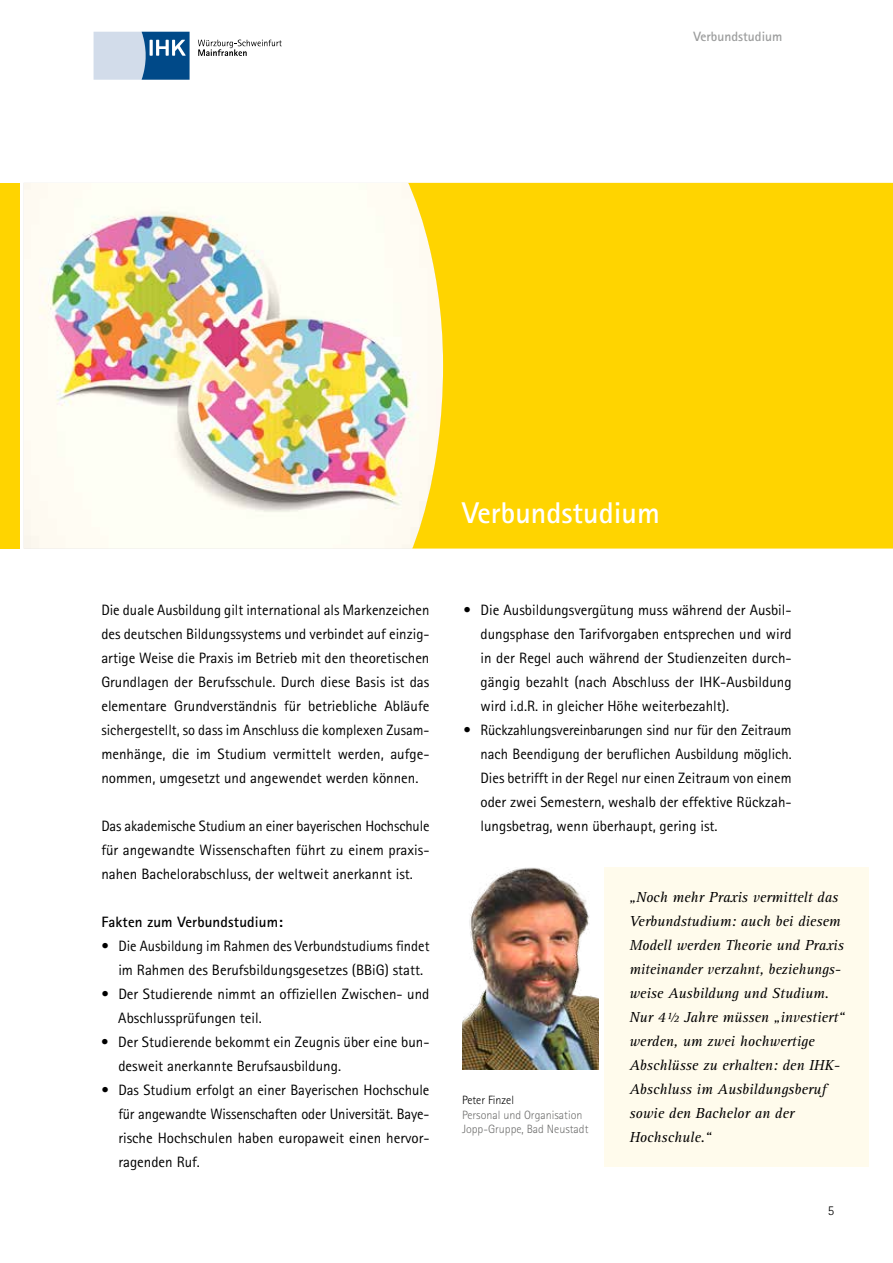
<style>
.page{position:relative;width:893px;height:1263px;background:#fff}
.page>*{position:absolute;margin:0;border:0;box-sizing:border-box;transform-origin:0 0}
.t1{font:700 30px "Rotis Sans Serif Std";color:#fff}
.t2{font:15px/24px "Rotis Sans Serif Std";color:#000;text-align:justify}
.t3{font:italic 15px/24px "Rotis Serif Std";color:#000}
.t4{font:700 15px "Rotis Sans Serif Std";letter-spacing:.01em;color:#000}
.t5{font:700 13.5px "Rotis Sans Serif Std";color:#9c9d9d}
.t6{font:300 13.5px "Rotis Sans Serif Std";color:#000}
.t7{font:300 12px/14.4px "Rotis Sans Serif Std";color:#6f6f6e}
.t8{font:300 12px "Rotis Sans Serif Std";color:#000}
</style>
<div class="page">
<svg style="left:94px;top:32px;width:96px;height:48px;background:#7fa2c3"></svg>
<svg style="left:198px;top:40px;width:84px;height:16px"></svg>
<img style="left:24px;top:183px;width:384px;height:366px">
<div style="left:408px;top:183px;width:485px;height:366px;background:#ffd400"></div>
<div style="left:0;top:183px;width:19px;height:366px;background:#ffd400"></div>
<div style="left:604px;top:867px;width:265px;height:300px;background:#fffbec"></div>
<img style="left:462px;top:867px;width:136px;height:203px">
<p class="t5" style="left:693px;top:28px;width:91px">Verbundstudium</p>
<p class="t2" style="left:101px;top:598px;width:330px">Die duale Ausbildung gilt international als Markenzeichen des deutschen Bildungssystems und verbindet auf einzig&shy;artige Weise die Praxis im Betrieb mit den theoretischen Grundlagen der Berufsschule. Durch diese Basis ist das elementare Grundverständnis für betriebliche Abläufe sichergestellt, so dass im Anschluss die komplexen Zusam&shy;menhänge, die im Studium vermittelt werden, aufge&shy;nommen, umgesetzt und angewendet werden können.</p>
<p class="t2" style="left:101px;top:814px;width:330px">Das akademische Studium an einer bayerischen Hochschule für angewandte Wissenschaften führt zu einem praxis&shy;nahen Bachelorabschluss, der weltweit anerkannt ist.</p>
<p class="t4" style="left:101px;top:912px;width:183px">Fakten zum Verbundstudium:</p>
<p class="t2" style="left:118px;top:934px;width:313px;text-indent:-17px">• Die Ausbildung im Rahmen des Verbundstudiums findet im Rahmen des Berufsbildungsgesetzes (BBiG) statt.</p>
<p class="t2" style="left:118px;top:982px;width:313px;text-indent:-17px">• Der Studierende nimmt an offiziellen Zwischen- und<br>Abschlussprüfungen teil.</p>
<p class="t2" style="left:118px;top:1030px;width:313px;text-indent:-17px">• Der Studierende bekommt ein Zeugnis über eine bun&shy;desweit anerkannte Berufsausbildung.</p>
<p class="t2" style="left:118px;top:1078px;width:313px;text-indent:-17px">• Das Studium erfolgt an einer Bayerischen Hochschule für angewandte Wissenschaften oder Universität. Baye&shy;rische Hochschulen haben europaweit einen hervor&shy;ragenden Ruf.</p>
<h1 class="t1" style="left:462px;top:494px;width:199px">Verbundstudium</h1>
<p class="t2" style="left:480px;top:598px;width:313px;text-indent:-17px">• Die Ausbildungsvergütung muss während der Ausbil&shy;dungsphase den Tarifvorgaben entsprechen und wird in der Regel auch während der Studienzeiten durch&shy;gängig bezahlt (nach Abschluss der IHK-Ausbildung wird i.d.R. in gleicher Höhe weiterbezahlt).</p>
<p class="t2" style="left:480px;top:718px;width:313px;text-indent:-17px">• Rückzahlungsvereinbarungen sind nur für den Zeitraum nach Beendigung der beruflichen Ausbildung möglich.<br>Dies betrifft in der Regel nur einen Zeitraum von einem oder zwei Semestern, weshalb der effektive Rückzah&shy;lungsbetrag, wenn überhaupt, gering ist.</p>
<p class="t8" style="left:462px;top:1093px;width:53px">Peter Finzel</p>
<p class="t7" style="left:462px;top:1107px;width:128px">Personal und Organisation<br>Jopp-Gruppe, Bad Neustadt</p>
<p class="t3" style="left:629px;top:885px;width:217px">„Noch mehr Praxis vermittelt das<br>Verbundstudium: auch bei diesem<br>Modell werden Theorie und Praxis miteinander verzahnt, beziehungs&shy;weise Ausbildung und Studium.<br>Nur 4½ Jahre müssen „investiert“ werden, um zwei hochwertige<br>Abschlüsse zu erhalten: den IHK-<br>Abschluss im Ausbildungsberuf sowie den Bachelor an der<br>Hochschule.“</p>
<p class="t6" style="left:828px;top:1203px;width:8px">5</p>
</div>
